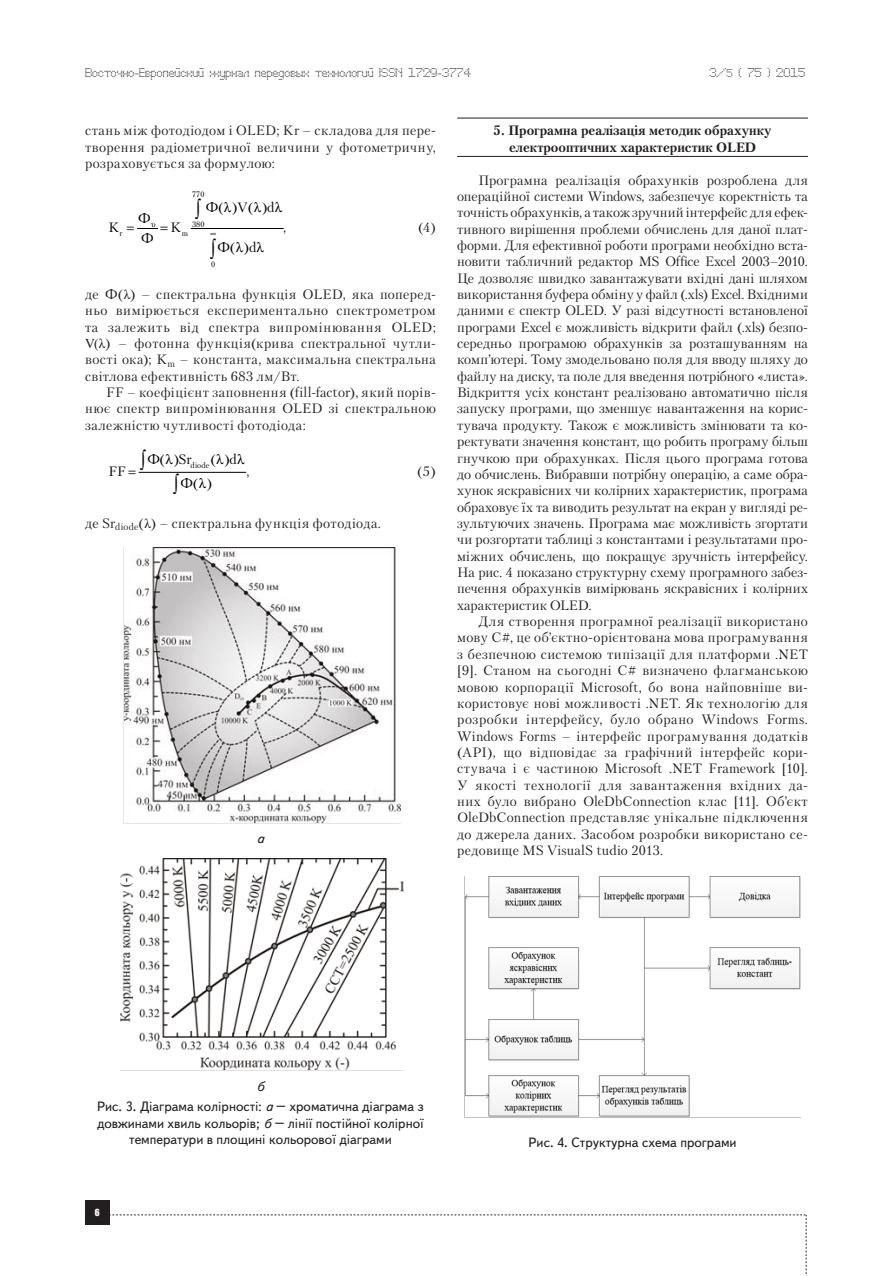
<style>
.page{position:relative;width:893px;height:1276px;background:#fff}
.page>*{position:absolute;margin:0;border:0;box-sizing:border-box;transform-origin:0 0}
.Text{font:13.5px/16.4px "Petersburg C";letter-spacing:.025em;color:#231f20;text-align:justify}
.risunok{font:13.5px/20.7px "Text Book C";color:#231f20;text-align:center}
.Punkt{font:700 13.5px/16.4px "Petersburg C";color:#231f20;text-align:center}
.t1{font:13.5px "Petersburg C";color:#000}
.risunok-2{font:italic 13.5px "Text Book C";color:#231f20}
.t2{font:12px "Perfo";letter-spacing:.015em;color:#231f20}
.t3{font:9px "Impact";color:#fff}
.t4{font:7.8px "Petersburg C";color:#000}
.s1{font-size:10.5px}
.s2{font-family:"Times New Roman"}
.s3{font-style:italic}
</style>
<div class="page">
<div style="left:85px;top:1200px;width:24px;height:25px;background:#231f20"></div>
<svg style="left:109px;top:1214px;width:698px;height:62px"></svg>
<hr style="left:191px;top:228px;width:92px;height:1px;background:#000">
<hr style="left:139px;top:472px;width:107px;height:1px;background:#000">
<hr style="left:457px;top:118px;width:351px;height:1px;background:#231f20">
<hr style="left:457px;top:156px;width:351px;height:1px;background:#231f20">
<img style="left:465px;top:876px;width:336px;height:242px">
<img style="left:123px;top:547px;width:277px;height:276px">
<img style="left:120px;top:858px;width:284px;height:213px">
<svg style="left:137px;top:228px;width:21px;height:1px"></svg>
<svg style="left:138px;top:471px;width:8px;height:2px"></svg>
<p class="t2" style="left:85px;top:65px;width:387px">Восточно-Европейский журнал передовых технологий ISSN 1729-3774</p>
<p class="t2" style="left:709px;top:65px;width:97px">3/<span class="s1">5</span> ( 75 ) 2015</p>
<p class="Text" style="left:85px;top:122px;width:352px">стань між фотодіодом і OLED; Kr – складова для пере&shy;творення радіометричної величини у фотометричну, розраховується за формулою:</p>
<p class="t4" style="left:192px;top:189px;width:14px">770</p>
<p class="t4" style="left:192px;top:219px;width:14px">380</p>
<p class="t4" style="left:120px;top:228px;width:5px">r</p>
<p class="t4" style="left:182px;top:228px;width:8px">m</p>
<p class="t4" style="left:211px;top:259px;width:6px">0</p>
<p class="t1" style="left:206px;top:199px;width:71px">Ф( )V( )d</p>
<p class="t1" style="left:138px;top:210px;width:15px">Ф</p>
<p class="Text" style="left:283px;top:219px;width:5px">,</p>
<p class="Text" style="left:418px;top:219px;width:19px">(4)</p>
<p class="t1" style="left:108px;top:219px;width:12px">K</p>
<p class="t1" style="left:171px;top:219px;width:12px">K</p>
<p class="t1" style="left:141px;top:230px;width:15px">Ф</p>
<p class="t1" style="left:217px;top:239px;width:41px">Ф( )d</p>
<p class="Text" style="left:85px;top:286px;width:352px">де Ф(<span class="s2">λ</span>) – спектральна функція OLED, яка поперед&shy;ньо вимірюється експериментально спектрометром та залежить від спектра випромінювання OLED; <span class="s2">V(λ</span>) – фотонна функція(крива спектральної чутли&shy;вості ока); K<sub>m</sub> – константа, максимальна спектральна світлова ефективність 683 лм/Вт.</p>
<p class="Text" style="left:85px;top:384px;width:352px;text-indent:21px">FF – коефіцієнт заповнення (fill-factor), який порів&shy;нює спектр випромінювання OLED зі спектральною залежністю чутливості фотодіода:</p>
<p class="t1" style="left:147px;top:451px;width:46px">Ф( )Sr</p>
<p class="t1" style="left:210px;top:451px;width:28px">( )d</p>
<p class="t4" style="left:191px;top:460px;width:20px">diode</p>
<p class="Text" style="left:247px;top:463px;width:5px">,</p>
<p class="Text" style="left:417px;top:463px;width:20px">(5)</p>
<p class="Text" style="left:85px;top:515px;width:297px">де Sr<sub>diode</sub>(<span class="s2">λ</span>) – спектральна функція фотодіода.</p>
<p class="t1" style="left:108px;top:463px;width:19px">FF</p>
<p class="t1" style="left:180px;top:475px;width:34px">Ф( )</p>
<p class="risunok-2" style="left:257px;top:831px;width:9px">а</p>
<p class="Punkt" style="left:494px;top:122px;width:279px">5. Програмна реалізація методик обрахунку електрооптичних характеристик OLED</p>
<p class="Text" style="left:457px;top:171px;width:352px;text-indent:21px">Програмна реалізація обрахунків розроблена для операційної системи Windows, забезпечує коректність та точність обрахунків, а також зручний інтерфейс для ефек&shy;тивного вирішення проблеми обчислень для даної плат&shy;форми. Для ефективної роботи програми необхідно вста&shy;новити табличний редактор MS Office Excel 2003–2010.<br>Це дозволяє швидко завантажувати вхідні дані шляхом використання буфера обміну у файл (.xls) Excel. Вхідними даними є спектр OLED. У разі відсутності встановленої програми Excel є можливість відкрити файл (.xls) безпо&shy;середньо програмою обрахунків за розташуванням на комп’ютері. Тому змодельовано поля для вводу шляху до файлу на диску, та поле для введення потрібного «листа».<br>Відкриття усіх констант реалізовано автоматично після запуску програми, що зменшує навантаження на корис&shy;тувача продукту. Також є можливість змінювати та ко&shy;ректувати значення констант, що робить програму більш гнучкою при обрахунках. Після цього програма готова до обчислень. Вибравши потрібну операцію, а саме обра&shy;хунок яскравісних чи колірних характеристик, програма обраховує їх та виводить результат на екран у вигляді ре&shy;зультуючих значень. Програма має можливість згортати чи розгортати таблиці з константами і результатами про&shy;міжних обчислень, що покращує зручність інтерфейсу.<br>На рис. 4 показано структурну схему програмного забез&shy;печення обрахунків вимірювань яскравісних і колірних характеристик OLED.</p>
<p class="Text" style="left:457px;top:613px;width:352px;text-indent:21px">Для створення програмної реалізації використано мову C#, це об’єктно-орієнтована мова програмування з безпечною системою типізації для платформи .NET [9]. Станом на сьогодні C# визначено флагманською мовою корпорації Microsoft, бо вона найповніше ви&shy;користовує нові можливості .NET. Як технологію для розробки інтерфейсу, було обрано Windows Forms.<br>Windows Forms – інтерфейс програмування додатків (API), що відповідає за графічний інтерфейс кори&shy;стувача і є частиною Microsoft .NET Framework [10].<br>У якості технології для завантаження вхідних да&shy;них було вибрано OleDbConnection клас [11]. Об’єкт OleDbConnection представляє унікальне підключення до джерела даних. Засобом розробки використано се&shy;редовище MS VisualS tudio 2013.</p>
<p class="risunok" style="left:97px;top:1076px;width:328px"><span class="s3">б<br></span>Рис. 3. Діаграма колірності: <span class="s3">а</span> – хроматична діаграма з</p>
<p class="risunok" style="left:97px;top:1115px;width:328px;line-height:16.2px">довжинами хвиль кольорів; <span class="s3">б</span> – лінії постійної колірної температури в площині кольорової діаграми</p>
<p class="t3" style="left:95px;top:1205px;width:6px">6</p>
<p class="risunok" style="left:528px;top:1132px;width:210px">Рис. 4. Структурна схема програми</p>
</div>
